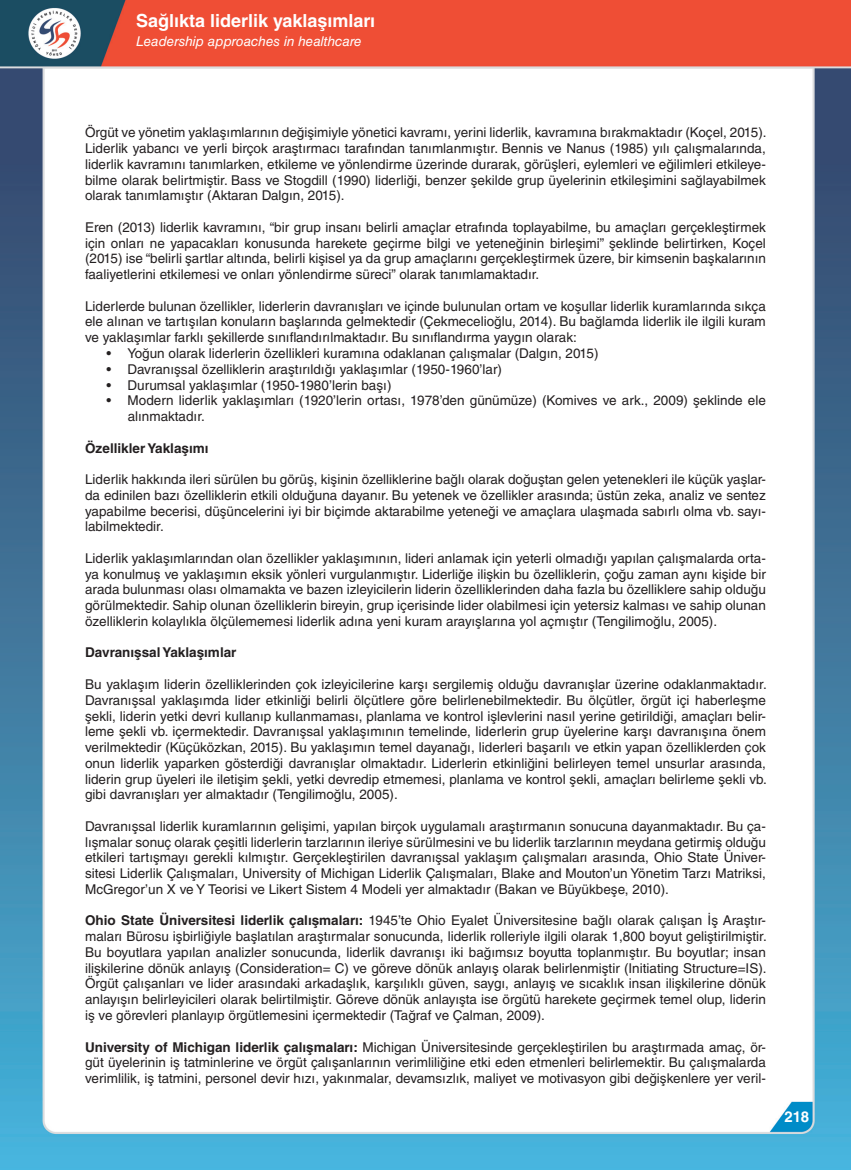
<style>
.page{position:relative;width:851px;height:1170px;background:#fff}
.page>*{position:absolute;margin:0;border:0;box-sizing:border-box;transform-origin:0 0}
.t1{font:700 18px "Helvetica LT Std";color:#fff}
.t2{font:700 15px "Helvetica LT Std";color:#fff}
.t3{font:13.5px/15.8px "Helvetica LT Std";color:#231f20;text-align:justify}
.t4{font:700 13.5px "Helvetica LT Std";color:#231f20}
.t5{font:italic 13.5px "Helvetica LT Std";color:#fff}
.s1{font-weight:700}
</style>
<div class="page">
<img style="left:0;top:0;width:850px;height:1169px">
<h1 class="t1" style="left:136px;top:9px;width:240px">Sağlıkta liderlik yaklaşımları</h1>
<p class="t5" style="left:136px;top:33px;width:227px">Leadership approaches in healthcare</p>
<p class="t3" style="left:85px;top:125px;width:683px">Örgüt ve yönetim yaklaşımlarının değişimiyle yönetici kavramı, yerini liderlik, kavramına bırakmaktadır (Koçel, 2015).<br>Liderlik yabancı ve yerli birçok araştırmacı tarafından tanımlanmıştır. Bennis ve Nanus (1985) yılı çalışmalarında, liderlik kavramını tanımlarken, etkileme ve yönlendirme üzerinde durarak, görüşleri, eylemleri ve eğilimleri etkileye&shy;bilme olarak belirtmiştir. Bass ve Stogdill (1990) liderliği, benzer şekilde grup üyelerinin etkileşimini sağlayabilmek olarak tanımlamıştır (Aktaran Dalgın, 2015).</p>
<p class="t3" style="left:85px;top:219px;width:682px">Eren (2013) liderlik kavramını, “bir grup insanı belirli amaçlar etrafında toplayabilme, bu amaçları gerçekleştirmek için onları ne yapacakları konusunda harekete geçirme bilgi ve yeteneğinin birleşimi” şeklinde belirtirken, Koçel (2015) ise “belirli şartlar altında, belirli kişisel ya da grup amaçlarını gerçekleştirmek üzere, bir kimsenin başkalarının faaliyetlerini etkilemesi ve onları yönlendirme süreci” olarak tanımlamaktadır.</p>
<p class="t3" style="left:85px;top:298px;width:682px">Liderlerde bulunan özellikler, liderlerin davranışları ve içinde bulunulan ortam ve koşullar liderlik kuramlarında sıkça ele alınan ve tartışılan konuların başlarında gelmektedir (Çekmecelioğlu, 2014). Bu bağlamda liderlik ile ilgili kuram ve yaklaşımlar farklı şekillerde sınıflandırılmaktadır. Bu sınıflandırma yaygın olarak:</p>
<p class="t3" style="left:106px;top:345px;width:493px">• Yoğun olarak liderlerin özellikleri kuramına odaklanan çalışmalar (Dalgın, 2015)</p>
<p class="t3" style="left:106px;top:361px;width:397px">• Davranışsal özelliklerin araştırıldığı yaklaşımlar (1950-1960’lar)</p>
<p class="t3" style="left:106px;top:377px;width:286px">• Durumsal yaklaşımlar (1950-1980’lerin başı)</p>
<p class="t3" style="left:128px;top:392px;width:639px;text-indent:-21px">• Modern liderlik yaklaşımları (1920’lerin ortası, 1978’den günümüze) (Komives ve ark., 2009) şeklinde ele alınmaktadır.</p>
<p class="t4" style="left:85px;top:439px;width:125px">Özellikler Yaklaşımı</p>
<p class="t3" style="left:85px;top:471px;width:682px">Liderlik hakkında ileri sürülen bu görüş, kişinin özelliklerine bağlı olarak doğuştan gelen yetenekleri ile küçük yaşlar&shy;da edinilen bazı özelliklerin etkili olduğuna dayanır. Bu yetenek ve özellikler arasında; üstün zeka, analiz ve sentez yapabilme becerisi, düşüncelerini iyi bir biçimde aktarabilme yeteneği ve amaçlara ulaşmada sabırlı olma vb. sayı&shy;labilmektedir.</p>
<p class="t3" style="left:85px;top:550px;width:682px">Liderlik yaklaşımlarından olan özellikler yaklaşımının, lideri anlamak için yeterli olmadığı yapılan çalışmalarda orta&shy;ya konulmuş ve yaklaşımın eksik yönleri vurgulanmıştır. Liderliğe ilişkin bu özelliklerin, çoğu zaman aynı kişide bir arada bulunması olası olmamakta ve bazen izleyicilerin liderin özelliklerinden daha fazla bu özelliklere sahip olduğu görülmektedir. Sahip olunan özelliklerin bireyin, grup içerisinde lider olabilmesi için yetersiz kalması ve sahip olunan özelliklerin kolaylıkla ölçülememesi liderlik adına yeni kuram arayışlarına yol açmıştır (Tengilimoğlu, 2005).</p>
<p class="t4" style="left:85px;top:644px;width:153px">Davranışsal Yaklaşımlar</p>
<p class="t3" style="left:85px;top:676px;width:683px">Bu yaklaşım liderin özelliklerinden çok izleyicilerine karşı sergilemiş olduğu davranışlar üzerine odaklanmaktadır.<br>Davranışsal yaklaşımda lider etkinliği belirli ölçütlere göre belirlenebilmektedir. Bu ölçütler, örgüt içi haberleşme şekli, liderin yetki devri kullanıp kullanmaması, planlama ve kontrol işlevlerini nasıl yerine getirildiği, amaçları belir&shy;leme şekli vb. içermektedir. Davranışsal yaklaşımının temelinde, liderlerin grup üyelerine karşı davranışına önem verilmektedir (Küçüközkan, 2015). Bu yaklaşımın temel dayanağı, liderleri başarılı ve etkin yapan özelliklerden çok onun liderlik yaparken gösterdiği davranışlar olmaktadır. Liderlerin etkinliğini belirleyen temel unsurlar arasında, liderin grup üyeleri ile iletişim şekli, yetki devredip etmemesi, planlama ve kontrol şekli, amaçları belirleme şekli vb. gibi davranışları yer almaktadır (Tengilimoğlu, 2005).</p>
<p class="t3" style="left:85px;top:818px;width:682px">Davranışsal liderlik kuramlarının gelişimi, yapılan birçok uygulamalı araştırmanın sonucuna dayanmaktadır. Bu ça&shy;lışmalar sonuç olarak çeşitli liderlerin tarzlarının ileriye sürülmesini ve bu liderlik tarzlarının meydana getirmiş olduğu etkileri tartışmayı gerekli kılmıştır. Gerçekleştirilen davranışsal yaklaşım çalışmaları arasında, Ohio State Üniver&shy;sitesi Liderlik Çalışmaları, University of Michigan Liderlik Çalışmaları, Blake and Mouton’un Yönetim Tarzı Matriksi, McGregor’un X ve Y Teorisi ve Likert Sistem 4 Modeli yer almaktadır (Bakan ve Büyükbeşe, 2010).</p>
<p class="t3" style="left:85px;top:912px;width:683px"><span class="s1">Ohio State Üniversitesi liderlik çalışmaları:</span> 1945’te Ohio Eyalet Üniversitesine bağlı olarak çalışan İş Araştır&shy;maları Bürosu işbirliğiyle başlatılan araştırmalar sonucunda, liderlik rolleriyle ilgili olarak 1,800 boyut geliştirilmiştir.<br>Bu boyutlara yapılan analizler sonucunda, liderlik davranışı iki bağımsız boyutta toplanmıştır. Bu boyutlar; insan ilişkilerine dönük anlayış (Consideration= C) ve göreve dönük anlayış olarak belirlenmiştir (Initiating Structure=IS).<br>Örgüt çalışanları ve lider arasındaki arkadaşlık, karşılıklı güven, saygı, anlayış ve sıcaklık insan ilişkilerine dönük anlayışın belirleyicileri olarak belirtilmiştir. Göreve dönük anlayışta ise örgütü harekete geçirmek temel olup, liderin iş ve görevleri planlayıp örgütlemesini içermektedir (Tağraf ve Çalman, 2009).</p>
<p class="t3" style="left:85px;top:1038px;width:682px"><span class="s1">University of Michigan liderlik çalışmaları:</span> Michigan Üniversitesinde gerçekleştirilen bu araştırmada amaç, ör&shy;güt üyelerinin iş tatminlerine ve örgüt çalışanlarının verimliliğine etki eden etmenleri belirlemektir. Bu çalışmalarda verimlilik, iş tatmini, personel devir hızı, yakınmalar, devamsızlık, maliyet ve motivasyon gibi değişkenlere yer veril-</p>
<p class="t2" style="left:784px;top:1107px;width:26px">218</p>
</div>
